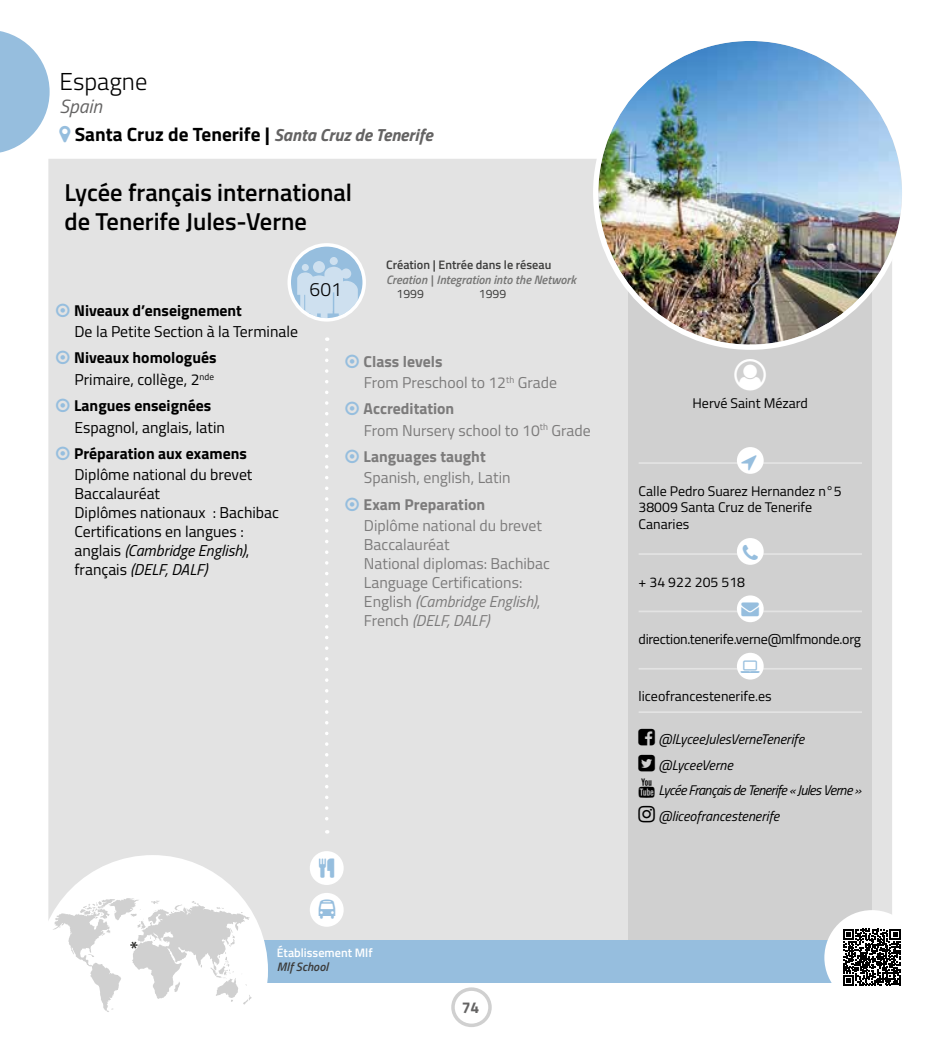
<style>
.page{position:relative;width:943px;height:1042px;background:#fff}
.page>*{position:absolute;margin:0;border:0;box-sizing:border-box;transform-origin:0 0}
.t1{font:600 24.5px/29.4px "Titillium";color:#000}
.t2{font:300 24.5px "Titillium";color:#000}
.t3{font:700 19.25px "Titillium";color:#000}
.t4{font:italic 19.25px "Titillium";color:#646363}
.t5{font:300 19.25px "Titillium";color:#000}
.t6{font:15.75px/18.9px "Titillium";color:#7c7b7b}
.t7{font:15.75px/18.9px "Titillium";color:#000}
.t8{font:700 15.75px "Titillium";color:#000}
.t9{font:700 15.75px "Titillium";color:#7c7b7b}
.t10{font:700 15.75px "Titillium";color:#646363}
.t11{font:14px/16.8px "Titillium";color:#000}
.t12{font:italic 14px/25.6px "Titillium";letter-spacing:-.01em;color:#000}
.t13{font:14px "Titillium";letter-spacing:-.02em;color:#000}
.t14{font:italic 600 12.25px "Titillium";color:#767675}
.t15{font:600 12.25px "Titillium";color:#3c3c3b}
.t16{font:600 12.25px "Titillium";color:#fff}
.t17{font:italic 600 12.25px "Titillium";color:#3c3c3b}
.t18{font:12.25px "Titillium";color:#3c3c3b}
.s1{font-style:italic;font-size:17.5px;color:#646363}
.s2{font-weight:700}
.s3{font-style:italic}
</style>
<div class="page">
<div style="left:48px;top:159px;width:844px;height:781px;background:#e3e3e3"></div>
<div style="left:628px;top:222px;width:243px;height:722px;background:#d0d0d0"></div>
<div style="left:74px;top:940px;width:797px;height:43px;background:#96bede"></div>
<svg style="left:0;top:31px;width:50px;height:122px"></svg>
<svg style="left:48px;top:855px;width:220px;height:143px"></svg>
<div style="left:824px;top:910px;width:95px;height:95px;background:#fff;border-radius:50%"></div>
<img style="left:598px;top:41px;width:304px;height:304px;border-radius:152px">
<svg style="left:53px;top:898px;width:198px;height:114px"></svg>
<svg style="left:289px;top:245px;width:75px;height:75px"></svg>
<svg style="left:297px;top:257px;width:61px;height:61px;background:#c3d9eb"></svg>
<div style="left:287px;top:243px;width:79px;height:79px;border:4px solid #fff;border-radius:50%"></div>
<svg style="left:325px;top:350px;width:3px;height:483px"></svg>
<div style="left:310px;top:851px;width:34px;height:34px;background:#fff;border-radius:50%"></div>
<div style="left:451px;top:987px;width:40px;height:40px;border:4px solid #d0d0d0;border-radius:50%"></div>
<div style="left:310px;top:893px;width:34px;height:34px;background:#fff;border-radius:50%"></div>
<svg style="left:843px;top:929px;width:57px;height:57px"></svg>
<hr style="left:638px;top:462px;width:224px;height:2px;background:#e3e3e3">
<hr style="left:638px;top:553px;width:224px;height:2px;background:#e3e3e3">
<hr style="left:638px;top:610px;width:224px;height:2px;background:#e3e3e3">
<hr style="left:638px;top:668px;width:224px;height:1px;background:#e3e3e3">
<hr style="left:638px;top:711px;width:224px;height:2px;background:#e3e3e3">
<div style="left:737px;top:447px;width:26px;height:27px;background:#fff;border-radius:50%"></div>
<div style="left:737px;top:538px;width:26px;height:27px;background:#fff;border-radius:50%"></div>
<div style="left:737px;top:595px;width:26px;height:27px;background:#fff;border-radius:50%"></div>
<div style="left:737px;top:653px;width:26px;height:26px;background:#fff;border-radius:50%"></div>
<svg style="left:345px;top:354px;width:14px;height:14px"></svg>
<svg style="left:345px;top:402px;width:14px;height:13px"></svg>
<svg style="left:345px;top:450px;width:14px;height:13px"></svg>
<svg style="left:345px;top:497px;width:14px;height:14px"></svg>
<svg style="left:56px;top:303px;width:14px;height:14px"></svg>
<svg style="left:56px;top:351px;width:14px;height:13px"></svg>
<svg style="left:56px;top:399px;width:14px;height:13px"></svg>
<svg style="left:56px;top:446px;width:14px;height:14px"></svg>
<h1 class="t2" style="left:60px;top:63px;width:89px">Espagne</h1>
<p class="t4" style="left:60px;top:92px;width:44px">Spain</p>
<p class="t3" style="left:75px;top:119px;width:359px">Santa Cruz de Tenerife | <span class="s1">Santa Cruz de Tenerife</span></p>
<h1 class="t1" style="left:64px;top:176px;width:289px">Lycée français international de Tenerife Jules-Verne</h1>
<p class="t8" style="left:74px;top:298px;width:169px">Niveaux d’enseignement</p>
<p class="t7" style="left:74px;top:321px;width:225px">De la Petite Section à la Terminale</p>
<p class="t7" style="left:74px;top:346px;width:144px;line-height:21.3px"><span class="s2">Niveaux homologués<br></span>Primaire, collège, 2<sup>nde</sup></p>
<p class="t8" style="left:74px;top:394px;width:139px">Langues enseignées</p>
<p class="t7" style="left:74px;top:417px;width:152px">Espagnol, anglais, latin</p>
<p class="t8" style="left:74px;top:441px;width:174px">Préparation aux examens</p>
<p class="t7" style="left:74px;top:464px;width:206px">Diplôme national du brevet<br>Baccalauréat<br>Diplômes nationaux : Bachibac<br>Certifications en langues : anglais <span class="s3">(Cambridge English)</span>, français <span class="s3">(DELF, DALF)</span></p>
<p class="t5" style="left:309px;top:275px;width:34px">601</p>
<p class="t15" style="left:386px;top:255px;width:167px">Création | Entrée dans le réseau</p>
<p class="t14" style="left:386px;top:270px;width:191px">Creation | Integration into the Network</p>
<p class="t18" style="left:396px;top:285px;width:29px">1999</p>
<p class="t18" style="left:479px;top:285px;width:29px">1999</p>
<p class="t6" style="left:363px;top:350px;width:195px;line-height:21.3px"><span class="s2">Class levels<br></span>From Preschool to 12<sup>th</sup> Grade</p>
<p class="t6" style="left:363px;top:397px;width:229px;line-height:21.3px"><span class="s2">Accreditation<br></span>From Nursery school to 10<sup>th</sup> Grade</p>
<p class="t9" style="left:363px;top:444px;width:124px">Languages taught</p>
<p class="t6" style="left:364px;top:468px;width:148px">Spanish, english, Latin</p>
<p class="t9" style="left:363px;top:492px;width:123px">Exam Preparation</p>
<p class="t6" style="left:364px;top:515px;width:187px">Diplôme national du brevet<br>Baccalauréat<br>National diplomas: Bachibac<br>Language Certifications:<br>English <span class="s3">(Cambridge English)</span>,<br>French <span class="s3">(DELF, DALF)</span></p>
<p class="t16" style="left:277px;top:943px;width:97px">Établissement Mlf</p>
<p class="t17" style="left:277px;top:958px;width:53px">Mlf School</p>
<p class="t10" style="left:461px;top:995px;width:19px">74</p>
<p class="t11" style="left:692px;top:394px;width:117px">Hervé Saint Mézard</p>
<p class="t11" style="left:638px;top:482px;width:204px">Calle Pedro Suarez Hernandez n°5<br>38009 Santa Cruz de Tenerife<br>Canaries</p>
<p class="t11" style="left:638px;top:572px;width:108px">+ 34 922 205 518</p>
<p class="t13" style="left:638px;top:629px;width:224px">direction.tenerife.verne@mlfmonde.org</p>
<p class="t11" style="left:638px;top:687px;width:135px">liceofrancestenerife.es</p>
<p class="t12" style="left:658px;top:726px;width:204px">@lLyceeJulesVerneTenerife @LyceeVerne<br>Lycée Français de Tenerife « Jules Verne » @liceofrancestenerife</p>
</div>
